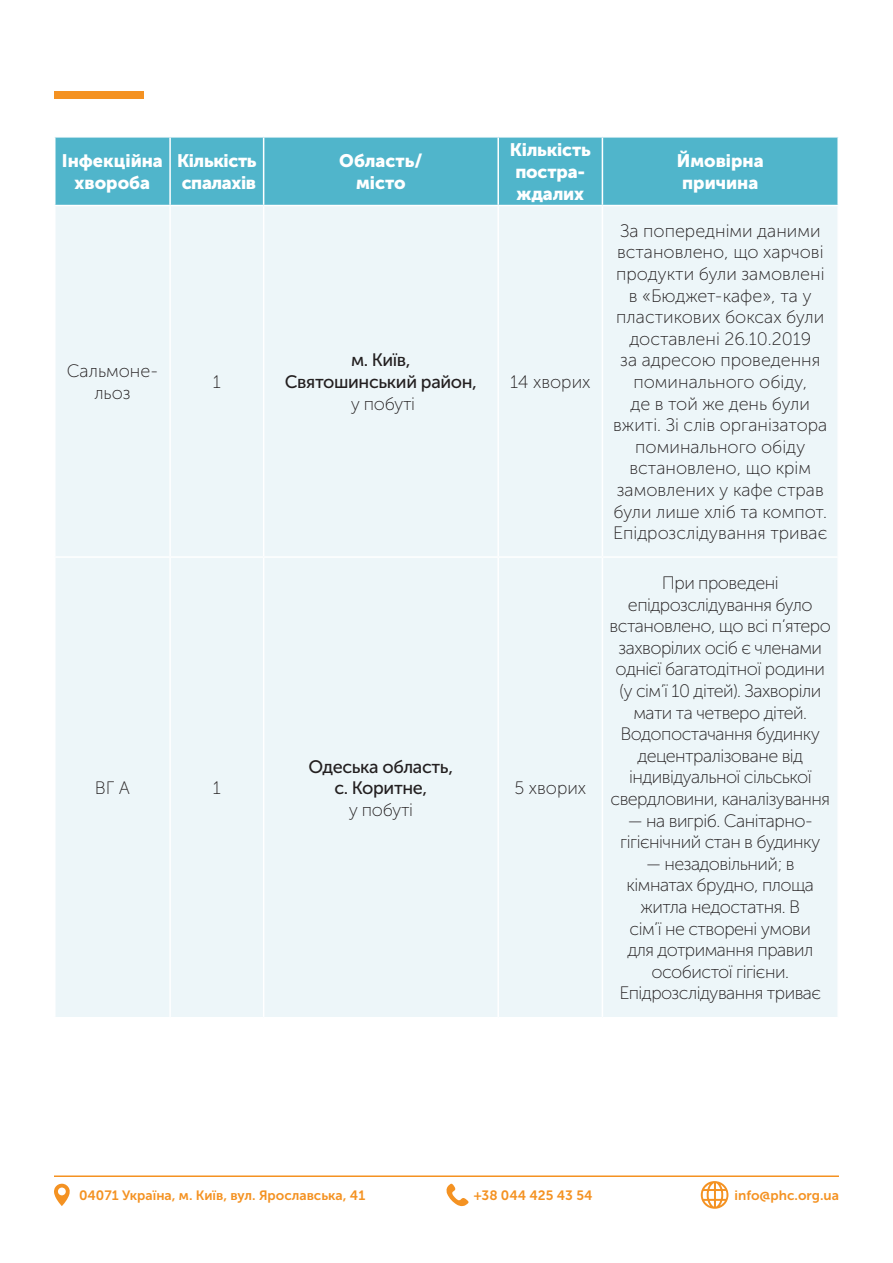
<style>
.page{position:relative;width:893px;height:1263px;background:#fff}
.page>*{position:absolute;margin:0;border:0;box-sizing:border-box;transform-origin:0 0}
.t1{font:18px/21.6px "Museo Sans Cyrl 100";letter-spacing:-.03em;color:#231f20;text-align:center}
.t2{font:18px/21.6px "Museo Sans Cyrl 100";color:#231f20;text-align:center}
.t3{font:18px/21.6px "Museo Sans Cyrl 900";letter-spacing:-.005em;color:#fff}
.t4{font:18px "Museo Sans Cyrl 500";letter-spacing:-.02em;color:#231f20}
.t5{font:13.5px "Museo Sans Cyrl 700";color:#f49222}
</style>
<div class="page">
<hr style="left:54px;top:1175px;width:785px;height:2px;background:#f49222">
<svg style="left:701px;top:1181px;width:27px;height:28px"></svg>
<svg style="left:54px;top:1184px;width:16px;height:22px"></svg>
<svg style="left:446px;top:1183px;width:23px;height:23px"></svg>
<div style="left:54px;top:91px;width:90px;height:8px;background:#f49222"></div>
<div style="left:56px;top:138px;width:781px;height:67px;background:#50b5cb"></div>
<div style="left:56px;top:206px;width:781px;height:811px;background:#edf6f9"></div>
<hr style="left:169px;top:138px;width:2px;height:67px;background:#fff">
<hr style="left:263px;top:138px;width:1px;height:67px;background:#fff">
<hr style="left:497px;top:138px;width:2px;height:67px;background:#fff">
<hr style="left:602px;top:138px;width:1px;height:67px;background:#fff">
<hr style="left:169px;top:206px;width:2px;height:350px;background:#fff">
<hr style="left:263px;top:206px;width:1px;height:350px;background:#fff">
<hr style="left:497px;top:206px;width:2px;height:350px;background:#fff">
<hr style="left:602px;top:206px;width:1px;height:350px;background:#fff">
<hr style="left:169px;top:558px;width:2px;height:459px;background:#fff">
<hr style="left:263px;top:558px;width:1px;height:459px;background:#fff">
<hr style="left:497px;top:558px;width:2px;height:459px;background:#fff">
<hr style="left:602px;top:558px;width:1px;height:459px;background:#fff">
<hr style="left:54px;top:556px;width:116px;height:2px;background:#fff">
<hr style="left:170px;top:556px;width:94px;height:2px;background:#fff">
<hr style="left:264px;top:556px;width:234px;height:2px;background:#fff">
<hr style="left:498px;top:556px;width:104px;height:2px;background:#fff">
<hr style="left:602px;top:556px;width:237px;height:2px;background:#fff">
<p class="t3" style="left:62px;top:150px;width:102px">Інфекційна</p>
<p class="t3" style="left:75px;top:172px;width:77px">хвороба</p>
<p class="t3" style="left:177px;top:150px;width:81px">Кількість</p>
<p class="t3" style="left:182px;top:172px;width:76px">спалахів</p>
<p class="t3" style="left:339px;top:150px;width:85px">Область/</p>
<p class="t3" style="left:356px;top:172px;width:51px">місто</p>
<p class="t3" style="left:510px;top:139px;width:82px">Кількість</p>
<p class="t3" style="left:515px;top:161px;width:71px">постра&shy;ждалих</p>
<p class="t3" style="left:677px;top:150px;width:88px">Ймовірна</p>
<p class="t3" style="left:682px;top:172px;width:78px">причина</p>
<p class="t2" style="left:67px;top:360px;width:93px">Сальмоне&shy;льоз</p>
<p class="t1" style="left:213px;top:371px;width:10px">1</p>
<p class="t4" style="left:351px;top:350px;width:61px">м. Київ,</p>
<p class="t4" style="left:285px;top:372px;width:194px">Святошинський район,</p>
<p class="t1" style="left:351px;top:393px;width:66px">у побуті</p>
<p class="t2" style="left:510px;top:371px;width:82px">14 хворих</p>
<p class="t2" style="left:613px;top:220px;width:216px">За попередніми даними встановлено, що харчові продукти були замовлені в «Бюджет-кафе», та у пластикових боксах були доставлені 26.10.2019<br>за адресою проведення поминального обіду,<br>де в той же день були вжиті. Зі слів організатора поминального обіду встановлено, що крім замовлених у кафе страв були лише хліб та компот.</p>
<p class="t2" style="left:613px;top:522px;width:216px">Епідрозслідування триває</p>
<p class="t1" style="left:95px;top:777px;width:37px">ВГ А</p>
<p class="t1" style="left:213px;top:777px;width:10px">1</p>
<p class="t4" style="left:309px;top:756px;width:146px">Одеська область,</p>
<p class="t4" style="left:334px;top:778px;width:95px">с. Коритне,</p>
<p class="t1" style="left:349px;top:799px;width:66px">у побуті</p>
<p class="t1" style="left:514px;top:777px;width:73px">5 хворих</p>
<p class="t1" style="left:610px;top:572px;width:223px">При проведені епідрозслідування було встановлено, що всі п’ятеро захворілих осіб є членами однієї багатодітної родини (у сім’ї 10 дітей). Захворіли мати та четверо дітей.<br>Водопостачання будинку децентралізоване від індивідуальної сільської свердловини, каналізування</p>
<p class="t1" style="left:620px;top:810px;width:202px">— на вигріб. Санітарно&shy;гігієнічний стан в будинку</p>
<p class="t1" style="left:627px;top:853px;width:189px">— незадовільний; в кімнатах брудно, площа житла недостатня. В сім’ї не створені умови для дотримання правил особистої гігієни.</p>
<p class="t1" style="left:619px;top:982px;width:203px">Епідрозслідування триває</p>
<p class="t5" style="left:79px;top:1188px;width:288px">04071 Україна, м. Київ, вул. Ярославська, 41</p>
<p class="t5" style="left:474px;top:1188px;width:120px">+38 044 425 43 54</p>
<p class="t5" style="left:735px;top:1188px;width:106px">info@phc.org.ua</p>
</div>
